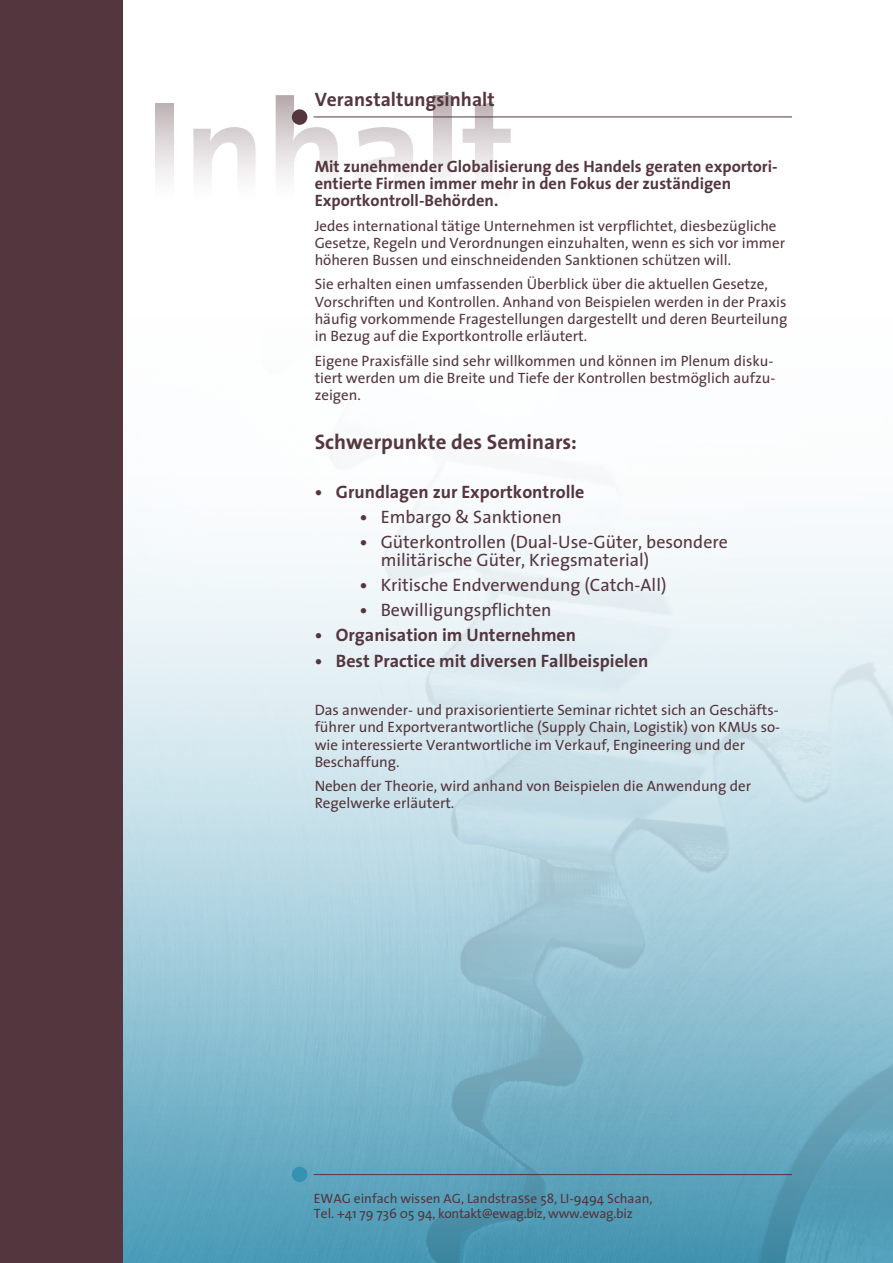
<style>
.page{position:relative;width:893px;height:1263px;background:#fff}
.page>*{position:absolute;margin:0;border:0;box-sizing:border-box;transform-origin:0 0}
.t1{font:700 144px "The Sans";color:#54363e}
.Grundschrift_neu{font:700 21px "The Sans";color:#54363e}
.Titel_über_Linien{font:700 19.5px "The Sans";color:#54363e}
.Grundschrift_neu-2{font:18px/18px "The Sans";color:#54363e}
.Grundschrift_neu-3{font:700 18px "The Sans";color:#54363e}
.Grundschrift_neu-4{font:700 16.5px/17.2px "The Sans";color:#54363e}
.Grundschrift_neu-5{font:15px/17.2px "The Sans";color:#54363e}
.t2{font:13.5px/15px "The Sans";color:#54363e}
.s1{font-weight:700}
.s2{font-size:15px}
</style>
<div class="page">
<div style="left:0;top:0;width:123px;height:1263px;background:#54363e"></div>
<img style="left:123px;top:483px;width:770px;height:780px">
<div style="left:292px;top:1167px;width:15px;height:15px;background:#3592b1;border-radius:50%"></div>
<hr style="left:314px;top:1174px;width:478px;height:1px;background:#54363e">
<div style="left:292px;top:109px;width:15px;height:16px;background:#54363e;border-radius:50%"></div>
<hr style="left:314px;top:116px;width:478px;height:1px;background:#54363e">
<p class="Titel_über_Linien" style="left:315px;top:83px;width:182px">Veranstaltungsinhalt</p>
<h1 class="t1" style="left:145px;top:31px;width:373px">Inhalt</h1>
<p class="Grundschrift_neu-4" style="left:315px;top:157px;width:465px">Mit zunehmender Globalisierung des Handels geraten exportori&shy;entierte Firmen immer mehr in den Fokus der zuständigen<br>Exportkontroll-Behörden.</p>
<p class="Grundschrift_neu-5" style="left:315px;top:216px;width:472px">Jedes international tätige Unternehmen ist verpflichtet, diesbezügliche<br>Gesetze, Regeln und Verordnungen einzuhalten, wenn es sich vor immer höheren Bussen und einschneidenden Sanktionen schützen will.</p>
<p class="Grundschrift_neu-5" style="left:315px;top:275px;width:474px">Sie erhalten einen umfassenden Überblick über die aktuellen Gesetze, Vorschriften und Kontrollen. Anhand von Beispielen werden in der Praxis häufig vorkommende Fragestellungen dargestellt und deren Beurteilung in Bezug auf die Exportkontrolle erläutert.</p>
<p class="Grundschrift_neu-5" style="left:315px;top:351px;width:462px">Eigene Praxisfälle sind sehr willkommen und können im Plenum disku&shy;tiert werden um die Breite und Tiefe der Kontrollen bestmöglich aufzu&shy;zeigen.</p>
<p class="Grundschrift_neu" style="left:315px;top:424px;width:264px">Schwerpunkte des Seminars:</p>
<p class="Grundschrift_neu-3" style="left:315px;top:477px;width:271px">• Grundlagen zur Exportkontrolle</p>
<p class="Grundschrift_neu-2" style="left:360px;top:507px;width:204px"><span class="s1">•</span> Embargo &amp; Sanktionen</p>
<p class="Grundschrift_neu-2" style="left:381px;top:533px;width:349px;text-indent:-21px"><span class="s1">•</span> Güterkontrollen (Dual-Use-Güter, besondere militärische Güter, Kriegsmaterial)</p>
<p class="Grundschrift_neu-2" style="left:360px;top:576px;width:308px"><span class="s1">•</span> Kritische Endverwendung (Catch-All)</p>
<p class="Grundschrift_neu-2" style="left:360px;top:601px;width:193px"><span class="s1">•</span> Bewilligungspflichten</p>
<p class="Grundschrift_neu-3" style="left:315px;top:620px;width:263px">• Organisation im Unternehmen</p>
<p class="Grundschrift_neu-3" style="left:315px;top:645px;width:335px">• Best Practice mit diversen Fallbeispielen</p>
<p class="Grundschrift_neu-5" style="left:315px;top:701px;width:467px">Das anwender- und praxisorientierte Seminar richtet sich an Geschäfts&shy;führer und Exportverantwortliche (Supply Chain, Logistik) von KMUs so&shy;wie interessierte Verantwortliche im Verkauf, Engineering und der Beschaffung.</p>
<p class="Grundschrift_neu-5" style="left:315px;top:777px;width:438px">Neben der Theorie, wird anhand von Beispielen die Anwendung der<br>Regelwerke erläutert.</p>
<p class="t2" style="left:314px;top:1190px;width:340px">EWAG einfach wissen AG, Landstra<span class="s2">ss</span>e 58, LI-9494 Schaan,<br>Tel. +41 79 736 05 94, kontakt@ewag.biz, www.ewag.biz</p>
</div>
